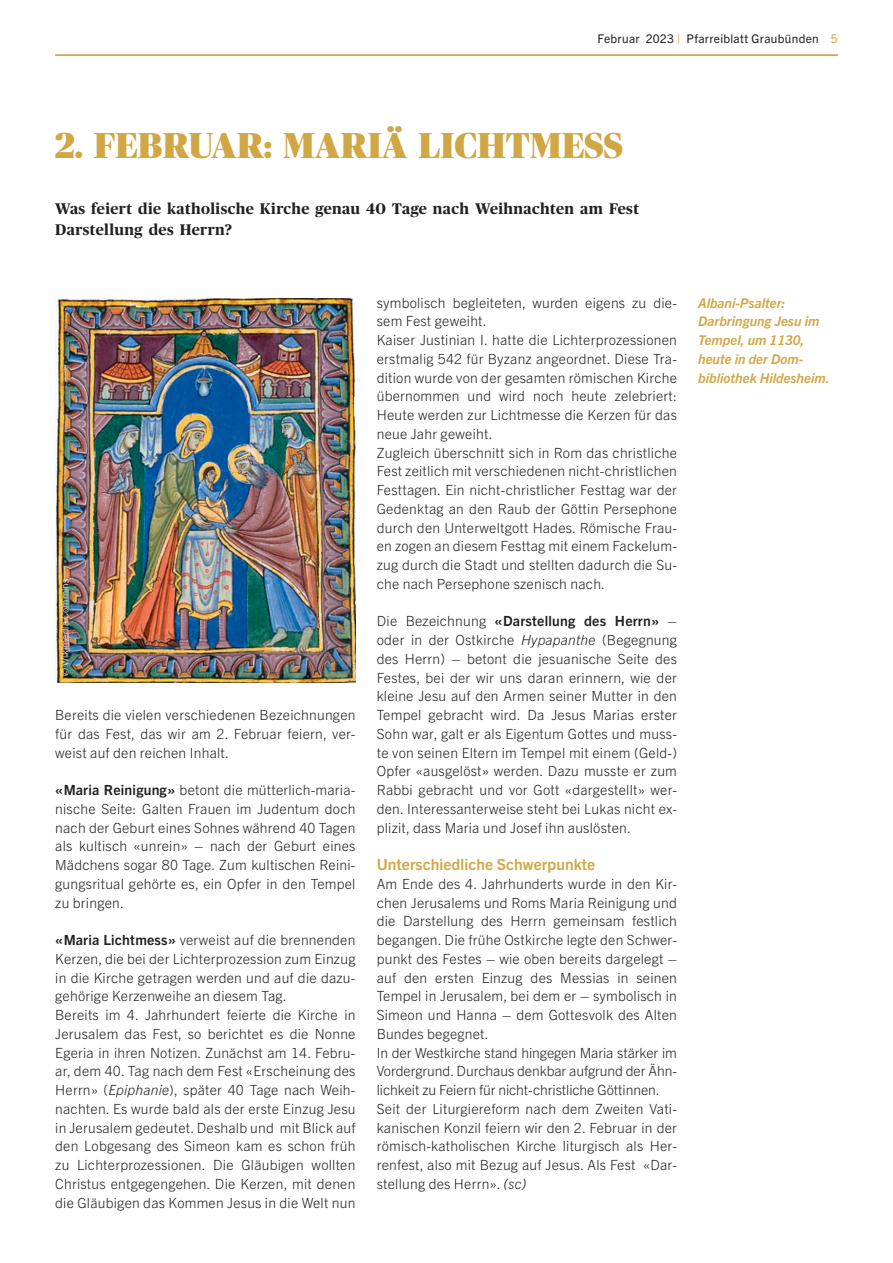
<style>
.page{position:relative;width:893px;height:1263px;background:#fff}
.page>*{position:absolute;margin:0;border:0;box-sizing:border-box;transform-origin:0 0}
.t1{font:900 36px "Publico Banner";letter-spacing:.015em;color:#d1a644}
.t2{font:700 15.6px "Trade Gothic Next LT Pro";letter-spacing:.005em;color:#d1a644}
.t3{font:700 15.3px/21px "Publico";letter-spacing:.025em;color:#231f20}
.t4{font:300 14.1px/18.8px "Trade Gothic Next LT Pro";letter-spacing:.015em;color:#231f20;text-align:justify}
.t5{font:italic 700 13.5px/18.8px "Trade Gothic Next LT Pro";color:#d1a644}
.t6{font:12px "Trade Gothic Next LT Pro";letter-spacing:.025em;color:#231f20}
.t7{font:300 9.75px "Trade Gothic Next LT Pro";letter-spacing:.015em;color:#fff}
.s1{color:#d1a644}
.s2{font-weight:700}
.s3{font-style:italic}
</style>
<div class="page">
<hr style="left:55px;top:55px;width:783px;height:1px;background:#d1a644">
<img style="left:55px;top:299px;width:300px;height:384px">
<p class="t6" style="left:597px;top:31px;width:242px">Februar 2023 <span class="s1">|</span> Pfarreiblatt Graubünden <span class="s1">5</span></p>
<h1 class="t1" style="left:55px;top:125px;width:569px">2. FEBRUAR: MARIÄ LICHTMESS</h1>
<p class="t3" style="left:55px;top:198px;width:585px">Was feiert die katholische Kirche genau 40 Tage nach Weihnachten am Fest<br>Darstellung des Herrn?</p>
<p class="t7" style="left:58px;top:676px;width:99px;rotate:-90deg">© Wikimedia Commins</p>
<p class="t4" style="left:55px;top:705px;width:302px">Bereits die vielen verschiedenen Bezeichnungen für das Fest, das wir am 2. Februar feiern, ver&shy;weist auf den reichen Inhalt.</p>
<p class="t4" style="left:55px;top:780px;width:302px"><span class="s2">«Maria Reinigung»</span> betont die mütterlich-maria&shy;nische Seite: Galten Frauen im Judentum doch nach der Geburt eines Sohnes während 40 Tagen als kultisch «unrein» – nach der Geburt eines Mädchens sogar 80 Tage. Zum kultischen Reini&shy;gungsritual gehörte es, ein Opfer in den Tempel zu bringen.</p>
<p class="t4" style="left:55px;top:930px;width:302px;text-align:left"><span class="s2">«Maria Lichtmess»</span> verweist auf die brennenden Kerzen, die bei der Lichterprozession zum Einzug in die Kirche getragen werden und auf die dazu&shy;gehörige Kerzenweihe an diesem Tag.<br>Bereits im 4. Jahrhundert feierte die Kirche in Jerusalem das Fest, so berichtet es die Nonne Egeria in ihren Notizen. Zunächst am 14. Febru&shy;ar, dem 40. Tag nach dem Fest «Erscheinung des Herrn» (<span class="s3">Epiphanie</span>), später 40 Tage nach Weih&shy;nachten. Es wurde bald als der erste Einzug Jesu in Jerusalem gedeutet. Deshalb und mit Blick auf den Lobgesang des Simeon kam es schon früh zu Lichterprozessionen. Die Gläubigen wollten Christus entgegengehen. Die Kerzen, mit denen die Gläubigen das Kommen Jesus in die Welt nun</p>
<p class="t4" style="left:377px;top:292px;width:302px;text-align:left">symbolisch begleiteten, wurden eigens zu die&shy;sem Fest geweiht.<br>Kaiser Justinian I. hatte die Lichterprozessionen erstmalig 542 für Byzanz angeordnet. Diese Tra&shy;dition wurde von der gesamten römischen Kirche übernommen und wird noch heute zelebriert:<br>Heute werden zur Lichtmesse die Kerzen für das neue Jahr geweiht.<br>Zugleich überschnitt sich in Rom das christliche Fest zeitlich mit verschiedenen nicht-christlichen Festtagen. Ein nicht-christlicher Festtag war der Gedenktag an den Raub der Göttin Persephone durch den Unterweltgott Hades. Römische Frau&shy;en zogen an diesem Festtag mit einem Fackelum&shy;zug durch die Stadt und stellten dadurch die Su&shy;che nach Persephone szenisch nach.</p>
<p class="t4" style="left:377px;top:611px;width:302px">Die Bezeichnung <span class="s2">«Darstellung des Herrn»</span> – oder in der Ostkirche <span class="s3">Hypapanthe</span> (Begegnung des Herrn) – betont die jesuanische Seite des Festes, bei der wir uns daran erinnern, wie der kleine Jesu auf den Armen seiner Mutter in den Tempel gebracht wird. Da Jesus Marias erster Sohn war, galt er als Eigentum Gottes und muss&shy;te von seinen Eltern im Tempel mit einem (Geld-)<br>Opfer «ausgelöst» werden. Dazu musste er zum Rabbi gebracht und vor Gott «dargestellt» wer&shy;den. Interessanterweise steht bei Lukas nicht ex&shy;plizit, dass Maria und Josef ihn auslösten.</p>
<p class="t2" style="left:377px;top:853px;width:220px">Unterschiedliche Schwerpunkte</p>
<p class="t4" style="left:377px;top:873px;width:302px;text-align:left">Am Ende des 4. Jahrhunderts wurde in den Kir&shy;chen Jerusalems und Roms Maria Reinigung und die Darstellung des Herrn gemeinsam festlich begangen. Die frühe Ostkirche legte den Schwer&shy;punkt des Festes – wie oben bereits dargelegt – auf den ersten Einzug des Messias in seinen Tempel in Jerusalem, bei dem er – symbolisch in Simeon und Hanna – dem Gottesvolk des Alten Bundes begegnet.<br>In der Westkirche stand hingegen Maria stärker im Vordergrund. Durchaus denkbar aufgrund der Ähn&shy;lichkeit zu Feiern für nicht-christliche Göttinnen.<br>Seit der Liturgiereform nach dem Zweiten Vati&shy;kanischen Konzil feiern wir den 2. Februar in der römisch-katholischen Kirche liturgisch als Her&shy;renfest, also mit Bezug auf Jesus. Als Fest «Dar&shy;stellung des Herrn». <span class="s3">(sc)</span></p>
<p class="t5" style="left:698px;top:292px;width:133px">Albani-Psalter:<br>Darbringung Jesu im<br>Tempel, um 1130, heute in der Dom&shy;bibliothek Hildesheim.</p>
</div>
